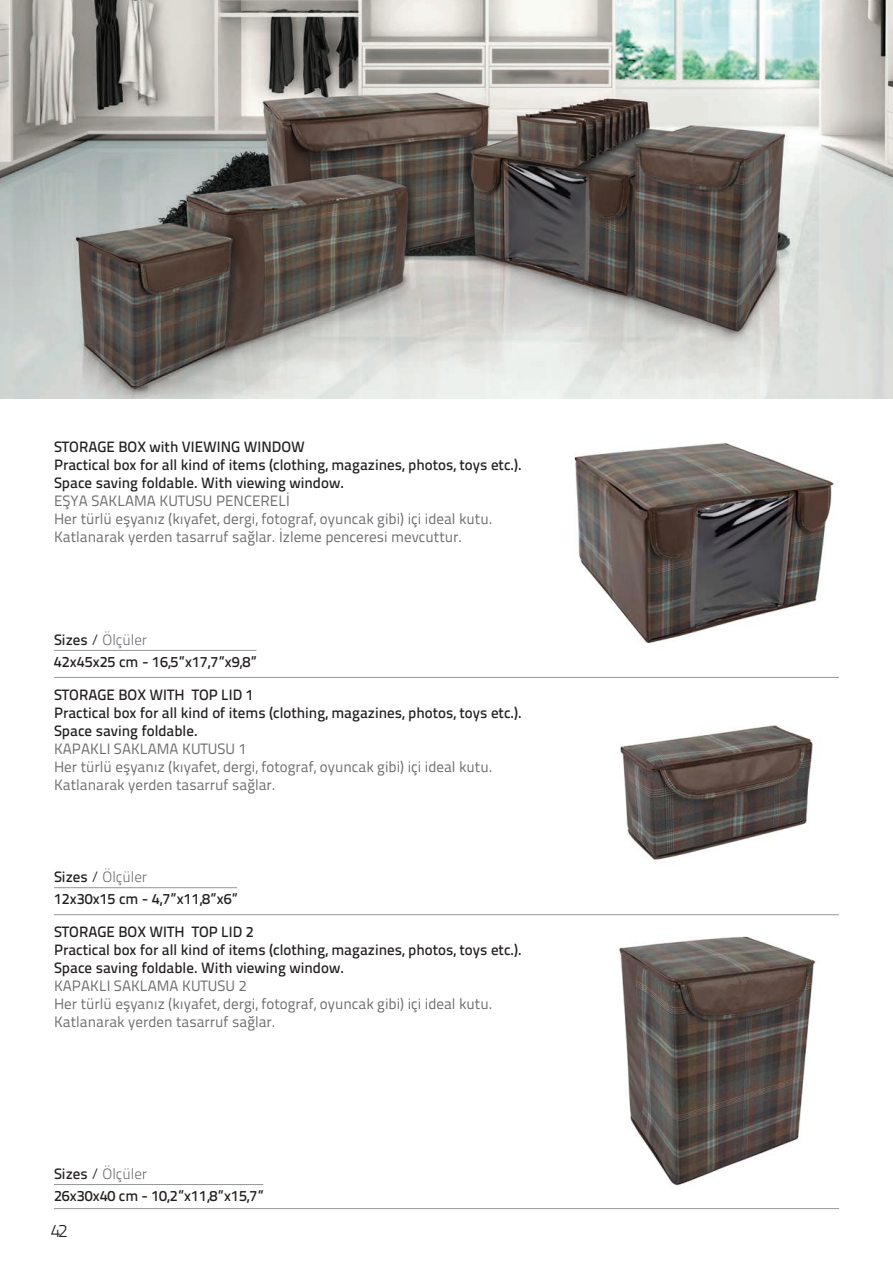
<style>
.page{position:relative;width:893px;height:1263px;background:#fff}
.page>*{position:absolute;margin:0;border:0;box-sizing:border-box;transform-origin:0 0}
.t1{font:18px "Titillium Text 25 L 250 wt";color:#231f20}
.t2{font:15px/18px "Titillium Text 25 L 600 wt";color:#231f20}
.t3{font:15px/18px "Titillium Text 25 L 400 wt";color:#6c6d70}
.t4{font:15px "Titillium Text 25 L 250 wt";color:#6c6d70}
.s1{font-family:"Titillium Text 25 L 600 wt";color:#231f20}
.s2{color:#231f20}
</style>
<div class="page">
<hr style="left:54px;top:677px;width:785px;height:1px;background:#939598">
<hr style="left:54px;top:914px;width:785px;height:1px;background:#939598">
<hr style="left:54px;top:887px;width:183px;height:1px;background:#939598">
<hr style="left:54px;top:1184px;width:209px;height:1px;background:#939598">
<hr style="left:54px;top:650px;width:202px;height:1px;background:#939598">
<hr style="left:54px;top:1208px;width:785px;height:1px;background:#939598">
<img style="left:0;top:0;width:893px;height:398px">
<img style="left:574px;top:443px;width:261px;height:200px">
<img style="left:620px;top:725px;width:193px;height:136px">
<img style="left:619px;top:936px;width:197px;height:250px">
<p class="t2" style="left:54px;top:437px;width:252px">STORAGE BOX with VIEWING WINDOW</p>
<p class="t2" style="left:54px;top:455px;width:469px">Practical box for all kind of items (clothing, magazines, photos, toys etc.).<br>Space saving foldable. With viewing window.</p>
<p class="t3" style="left:54px;top:491px;width:237px">EŞYA SAKLAMA KUTUSU PENCERELİ</p>
<p class="t3" style="left:54px;top:509px;width:440px">Her türlü eşyanız (kıyafet, dergi, fotograf, oyuncak gibi) içi ideal kutu.<br>Katlanarak yerden tasarruf sağlar. İzleme penceresi mevcuttur.</p>
<p class="t4" style="left:54px;top:629px;width:95px"><span class="s1">Sizes</span> <span class="s2">/</span> Ölçüler</p>
<p class="t2" style="left:54px;top:652px;width:204px">42x45x25 cm - 16,5”x17,7”x9,8”</p>
<p class="t2" style="left:54px;top:684px;width:201px">STORAGE BOX WITH TOP LID 1</p>
<p class="t2" style="left:54px;top:702px;width:469px">Practical box for all kind of items (clothing, magazines, photos, toys etc.).<br>Space saving foldable.</p>
<p class="t3" style="left:54px;top:739px;width:194px">KAPAKLI SAKLAMA KUTUSU 1</p>
<p class="t3" style="left:54px;top:757px;width:440px">Her türlü eşyanız (kıyafet, dergi, fotograf, oyuncak gibi) içi ideal kutu.<br>Katlanarak yerden tasarruf sağlar.</p>
<p class="t4" style="left:54px;top:866px;width:95px"><span class="s1">Sizes</span> <span class="s2">/</span> Ölçüler</p>
<p class="t2" style="left:54px;top:889px;width:186px">12x30x15 cm - 4,7”x11,8”x6”</p>
<p class="t2" style="left:54px;top:922px;width:201px">STORAGE BOX WITH TOP LID 2</p>
<p class="t2" style="left:54px;top:940px;width:469px">Practical box for all kind of items (clothing, magazines, photos, toys etc.).<br>Space saving foldable. With viewing window.</p>
<p class="t3" style="left:54px;top:976px;width:194px">KAPAKLI SAKLAMA KUTUSU 2</p>
<p class="t3" style="left:54px;top:994px;width:440px">Her türlü eşyanız (kıyafet, dergi, fotograf, oyuncak gibi) içi ideal kutu.<br>Katlanarak yerden tasarruf sağlar.</p>
<p class="t4" style="left:54px;top:1163px;width:95px"><span class="s1">Sizes</span> <span class="s2">/</span> Ölçüler</p>
<p class="t2" style="left:54px;top:1186px;width:211px">26x30x40 cm - 10,2”x11,8”x15,7”</p>
<p class="t1" style="left:51px;top:1218px;width:19px">42</p>
</div>
